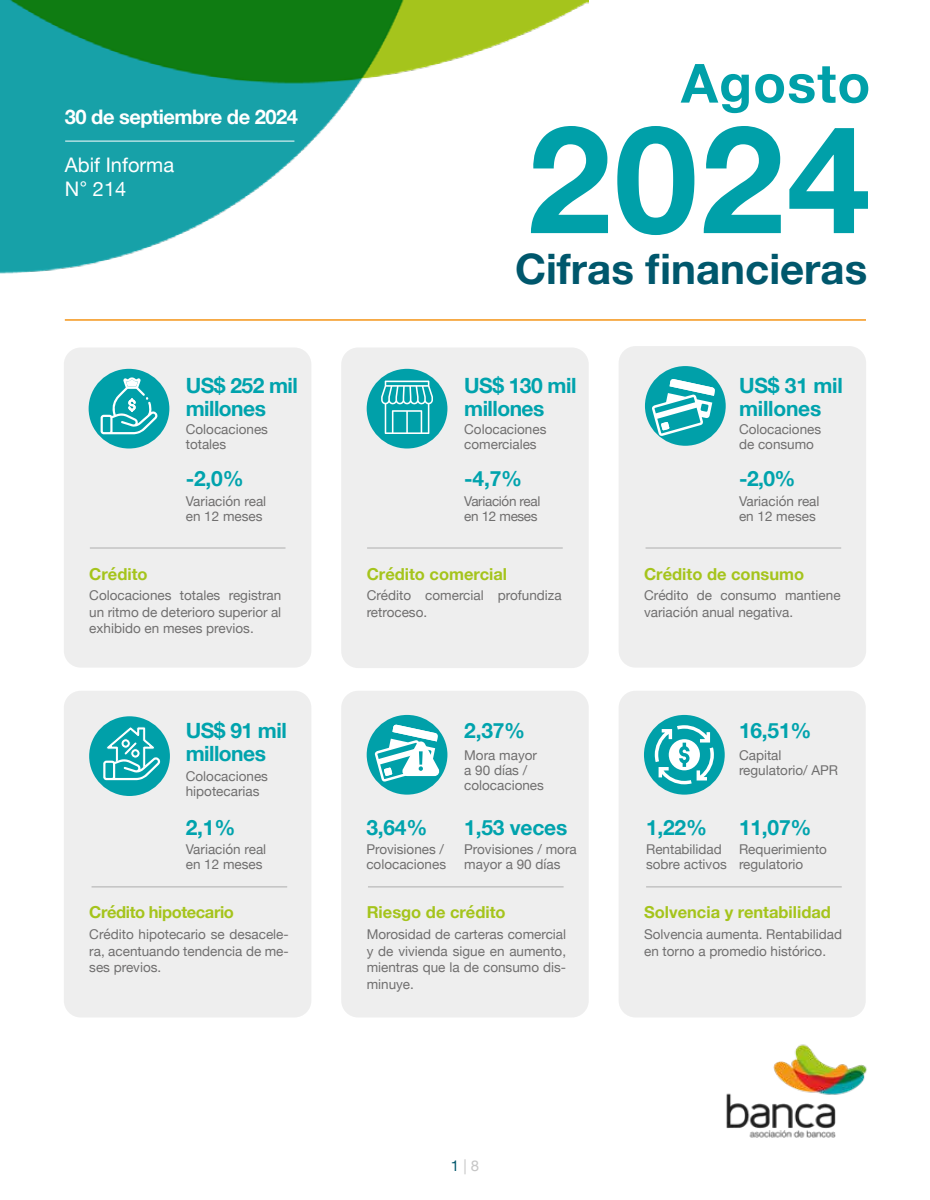
<style>
.page{position:relative;width:930px;height:1200px;background:#fff}
.page>*{position:absolute;margin:0;border:0;box-sizing:border-box;transform-origin:0 0}
.t1{font:700 150px "Helvetica Neue";color:#00a0a9}
.t2{font:700 54px "Helvetica Neue";letter-spacing:.02em;color:#00a0a9}
.t3{font:700 42px "Helvetica Neue";color:#00576c}
.t4{font:700 21px/22.5px "Helvetica Neue";letter-spacing:-.025em;color:#00a3ad}
.t5{font:700 20.1px "Helvetica Neue";letter-spacing:-.025em;color:#fff}
.t6{font:20.1px/24.2px "Helvetica Neue";color:#fff}
.t7{font:700 16.5px "Helvetica Neue";color:#a5c41c}
.t8{font:700 16.5px "Helvetica Neue";letter-spacing:-.025em;color:#a5c41c}
.t9{font:15px "Helvetica Neue";color:#c6c6c6}
.t10{font:13.5px/15px "Helvetica Neue";color:#706f6f}
.t11{font:13.5px/15px "Helvetica Neue";letter-spacing:-.025em;color:#706f6f}
.s1{font-family:"Arial"}
.s2{color:#00576c}
</style>
<div class="page">
<div style="left:64px;top:347px;width:247px;height:321px;background:#eee;border-radius:17px"></div>
<div style="left:619px;top:691px;width:247px;height:327px;background:#eee;border-radius:17px"></div>
<div style="left:341px;top:347px;width:248px;height:321px;background:#eee;border-radius:17px"></div>
<div style="left:619px;top:346px;width:247px;height:322px;background:#eee;border-radius:17px"></div>
<div style="left:341px;top:691px;width:248px;height:327px;background:#eee;border-radius:17px"></div>
<div style="left:64px;top:691px;width:247px;height:327px;background:#eee;border-radius:17px"></div>
<img style="left:0;top:0;width:589px;height:273px">
<hr style="left:65px;top:141px;width:229px;height:1px;background:#fff">
<img style="left:726px;top:1044px;width:141px;height:94px">
<hr style="left:65px;top:319px;width:801px;height:2px;background:#f49517">
<div style="left:89px;top:369px;width:80px;height:80px;background:#00a0a9;border-radius:50%"></div>
<div style="left:367px;top:369px;width:80px;height:80px;background:#00a0a9;border-radius:50%"></div>
<hr style="left:90px;top:547px;width:196px;height:2px;background:#000">
<div style="left:367px;top:715px;width:80px;height:80px;background:#00a0a9;border-radius:50%"></div>
<hr style="left:368px;top:886px;width:196px;height:2px;background:#000">
<hr style="left:367px;top:547px;width:196px;height:2px;background:#000">
<hr style="left:646px;top:886px;width:196px;height:2px;background:#000">
<div style="left:644px;top:715px;width:81px;height:80px;background:#00a0a9;border-radius:50%"></div>
<svg style="left:655px;top:725px;width:59px;height:59px"></svg>
<hr style="left:646px;top:547px;width:195px;height:2px;background:#000">
<div style="left:645px;top:366px;width:81px;height:80px;background:#00a0a9;border-radius:50%"></div>
<hr style="left:92px;top:886px;width:195px;height:2px;background:#000">
<div style="left:89px;top:716px;width:81px;height:80px;background:#00a0a9;border-radius:50%"></div>
<svg style="left:101px;top:377px;width:56px;height:57px"></svg>
<svg style="left:652px;top:379px;width:63px;height:57px"></svg>
<svg style="left:103px;top:726px;width:57px;height:54px"></svg>
<svg style="left:381px;top:381px;width:52px;height:53px"></svg>
<svg style="left:375px;top:724px;width:66px;height:58px"></svg>
<h3 class="t5" style="left:65px;top:101px;width:235px">30 de septiembre de 2024</h3>
<h3 class="t6" style="left:65px;top:154px;width:111px">Abif Informa<br>N<span class="s1">°</span> 214</h3>
<h2 class="t2" style="left:681px;top:41px;width:191px">Agosto</h2>
<h1 class="t1" style="left:528px;top:62px;width:344px">2024</h1>
<h3 class="t3" style="left:515px;top:236px;width:354px">Cifras financieras</h3>
<h3 class="t4" style="left:186px;top:375px;width:114px">US$ 252 mil millones</h3>
<h3 class="t4" style="left:464px;top:375px;width:114px">US$ 130 mil millones</h3>
<h3 class="t4" style="left:739px;top:375px;width:105px">US$ 31 mil millones</h3>
<p class="t10" style="left:186px;top:423px;width:84px">Colocaciones totales</p>
<p class="t10" style="left:464px;top:423px;width:84px">Colocaciones comerciales</p>
<p class="t10" style="left:739px;top:423px;width:84px">Colocaciones de consumo</p>
<h3 class="t4" style="left:186px;top:468px;width:59px">-2,0%</h3>
<h3 class="t4" style="left:464px;top:468px;width:59px">-4,7%</h3>
<h3 class="t4" style="left:739px;top:468px;width:58px">-2,0%</h3>
<p class="t10" style="left:186px;top:494px;width:82px">Variación real en 12 meses</p>
<p class="t11" style="left:464px;top:494px;width:78px">Variación real en 12 meses</p>
<p class="t10" style="left:739px;top:494px;width:82px">Variación real en 12 meses</p>
<p class="t7" style="left:89px;top:561px;width:60px">Crédito</p>
<p class="t10" style="left:89px;top:588px;width:193px;line-height:16.5px;text-align:justify">Colocaciones totales registran un ritmo de deterioro superior al exhibido en meses previos.</p>
<p class="t7" style="left:367px;top:561px;width:142px">Crédito comercial</p>
<p class="t10" style="left:367px;top:588px;width:196px;line-height:16.5px">Crédito comercial profundiza retroceso.</p>
<p class="t7" style="left:644px;top:561px;width:162px">Crédito de consumo</p>
<p class="t10" style="left:644px;top:588px;width:198px;line-height:16.5px">Crédito de consumo mantiene variación anual negativa.</p>
<h3 class="t4" style="left:186px;top:720px;width:103px">US$ 91 mil millones</h3>
<p class="t10" style="left:186px;top:769px;width:84px">Colocaciones hipotecarias</p>
<h3 class="t4" style="left:464px;top:720px;width:63px">2,37%</h3>
<p class="t10" style="left:464px;top:748px;width:81px">Mora mayor a 90 días / colocaciones</p>
<h3 class="t4" style="left:739px;top:720px;width:74px">16,51%</h3>
<p class="t10" style="left:739px;top:748px;width:101px">Capital regulatorio/ APR</p>
<h3 class="t4" style="left:186px;top:817px;width:51px">2,1%</h3>
<h3 class="t4" style="left:366px;top:817px;width:63px">3,64%</h3>
<h3 class="t4" style="left:464px;top:817px;width:105px">1,53 veces</h3>
<h3 class="t4" style="left:646px;top:817px;width:63px">1,22%</h3>
<h3 class="t4" style="left:739px;top:817px;width:74px">11,07%</h3>
<p class="t10" style="left:186px;top:843px;width:82px">Variación real en 12 meses</p>
<p class="t10" style="left:366px;top:843px;width:81px">Provisiones / colocaciones</p>
<p class="t10" style="left:464px;top:843px;width:114px">Provisiones / mora mayor a 90 días</p>
<p class="t10" style="left:739px;top:843px;width:90px">Requerimiento regulatorio</p>
<p class="t10" style="left:646px;top:843px;width:82px">Rentabilidad sobre activos</p>
<p class="t8" style="left:89px;top:900px;width:146px">Crédito hipotecario</p>
<p class="t10" style="left:89px;top:927px;width:201px;line-height:16.5px;text-align:justify">Crédito hipotecario se desacele&shy;ra, acentuando tendencia de me&shy;ses previos.</p>
<p class="t7" style="left:367px;top:900px;width:140px">Riesgo de crédito</p>
<p class="t10" style="left:367px;top:927px;width:201px;line-height:16.5px;text-align:justify">Morosidad de carteras comercial y de vivienda sigue en aumento, mientras que la de consumo dis&shy;minuye.</p>
<p class="t7" style="left:644px;top:900px;width:188px">Solvencia y rentabilidad</p>
<p class="t10" style="left:644px;top:927px;width:199px;line-height:16.5px">Solvencia aumenta. Rentabilidad en torno a promedio histórico.</p>
<p class="t9" style="left:451px;top:1155px;width:30px"><span class="s2">1</span> | 8</p>
</div>
